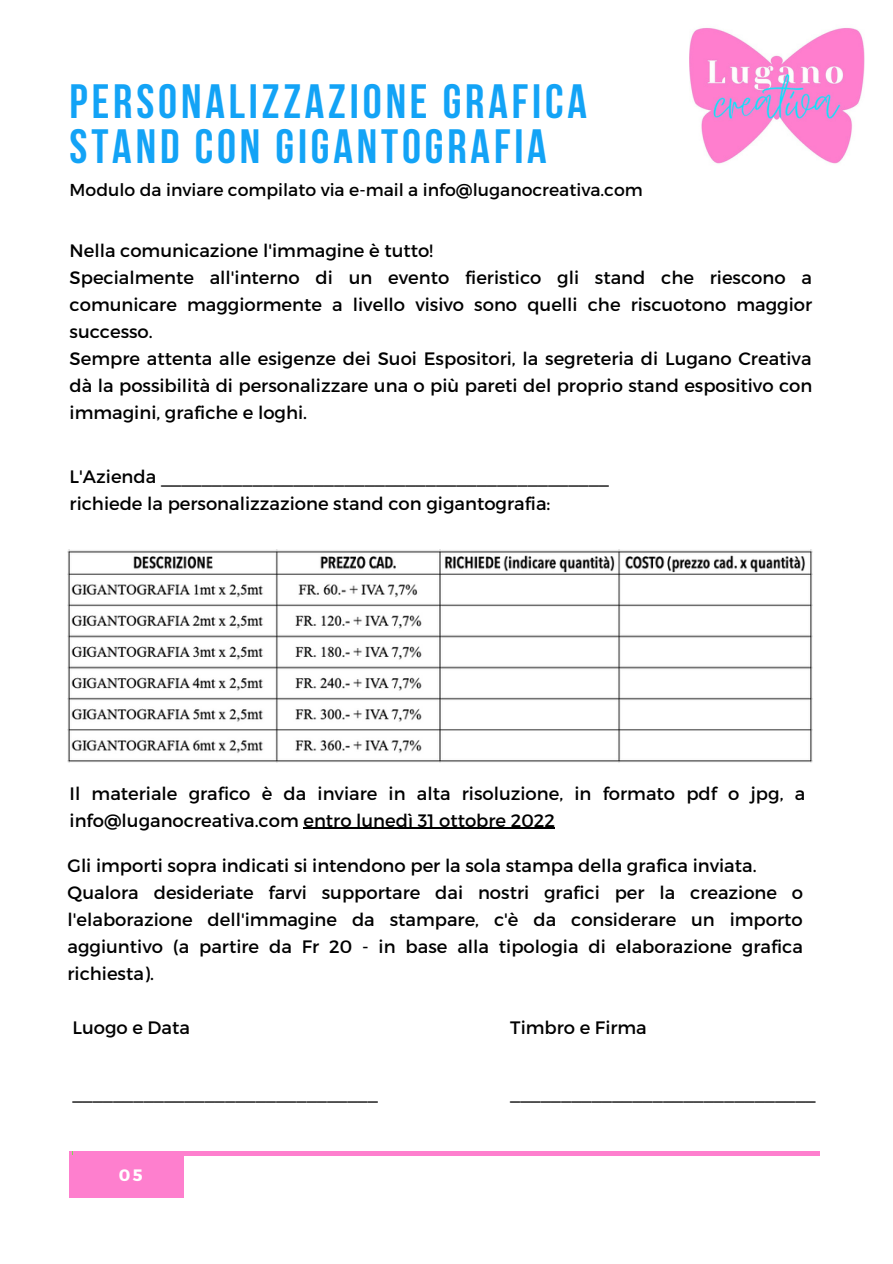
<style>
.page{position:relative;width:893px;height:1264px;background:#fff}
.page>*{position:absolute;margin:0;border:0;box-sizing:border-box;transform-origin:0 0}
.t1{font:700 48px/44.8px "Bebas Neue";letter-spacing:.08em;color:#13a3f6}
.t2{font:18px/27px "Montserrat";color:#000}
.t3{font:17.25px "Montserrat";color:#000}
.t4{font:700 16.5px "Montserrat";color:#fff}
</style>
<div class="page">
<div style="left:70px;top:1151px;width:114px;height:46px;background:#fe7fce"></div>
<hr style="left:73px;top:1151px;width:746px;height:4px;background:#fe7fce">
<img style="left:68px;top:549px;width:744px;height:213px">
<img style="left:689px;top:28px;width:175px;height:136px">
<hr style="left:303px;top:827px;width:252px;height:2px;background:#000">
<h1 class="t1" style="left:70px;top:83px;width:519px">PERSONALIZZAZIONE GRAFICA<br>STAND CON GIGANTOGRAFIA</h1>
<p class="t3" style="left:70px;top:178px;width:574px">Modulo da inviare compilato via e-mail a info@luganocreativa.com</p>
<p class="t2" style="left:70px;top:236px;width:744px">Nella comunicazione l'immagine è tutto!<br>Specialmente all'interno di un evento fieristico gli stand che riescono a comunicare maggiormente a livello visivo sono quelli che riscuotono maggior successo.<br>Sempre attenta alle esigenze dei Suoi Espositori, la segreteria di Lugano Creativa dà la possibilità di personalizzare una o più pareti del proprio stand espositivo con immagini, grafiche e loghi.</p>
<p class="t2" style="left:70px;top:462px;width:541px">L'Azienda ____________________________________________ richiede la personalizzazione stand con gigantografia:</p>
<p class="t2" style="left:70px;top:779px;width:737px">Il materiale grafico è da inviare in alta risoluzione, in formato pdf o jpg, a info@luganocreativa.com entro lunedì 31 ottobre 2022</p>
<p class="t2" style="left:67px;top:851px;width:737px">Gli importi sopra indicati si intendono per la sola stampa della grafica inviata.<br>Qualora desideriate farvi supportare dai nostri grafici per la creazione o l'elaborazione dell'immagine da stampare, c'è da considerare un importo aggiuntivo (a partire da Fr 20 - in base alla tipologia di elaborazione grafica richiesta).</p>
<p class="t2" style="left:72px;top:1013px;width:119px">Luogo e Data</p>
<p class="t2" style="left:72px;top:1078px;width:307px">______________________________</p>
<p class="t4" style="left:119px;top:1164px;width:25px">05</p>
<p class="t2" style="left:510px;top:1013px;width:138px">Timbro e Firma</p>
<p class="t2" style="left:510px;top:1078px;width:307px">______________________________</p>
</div>
